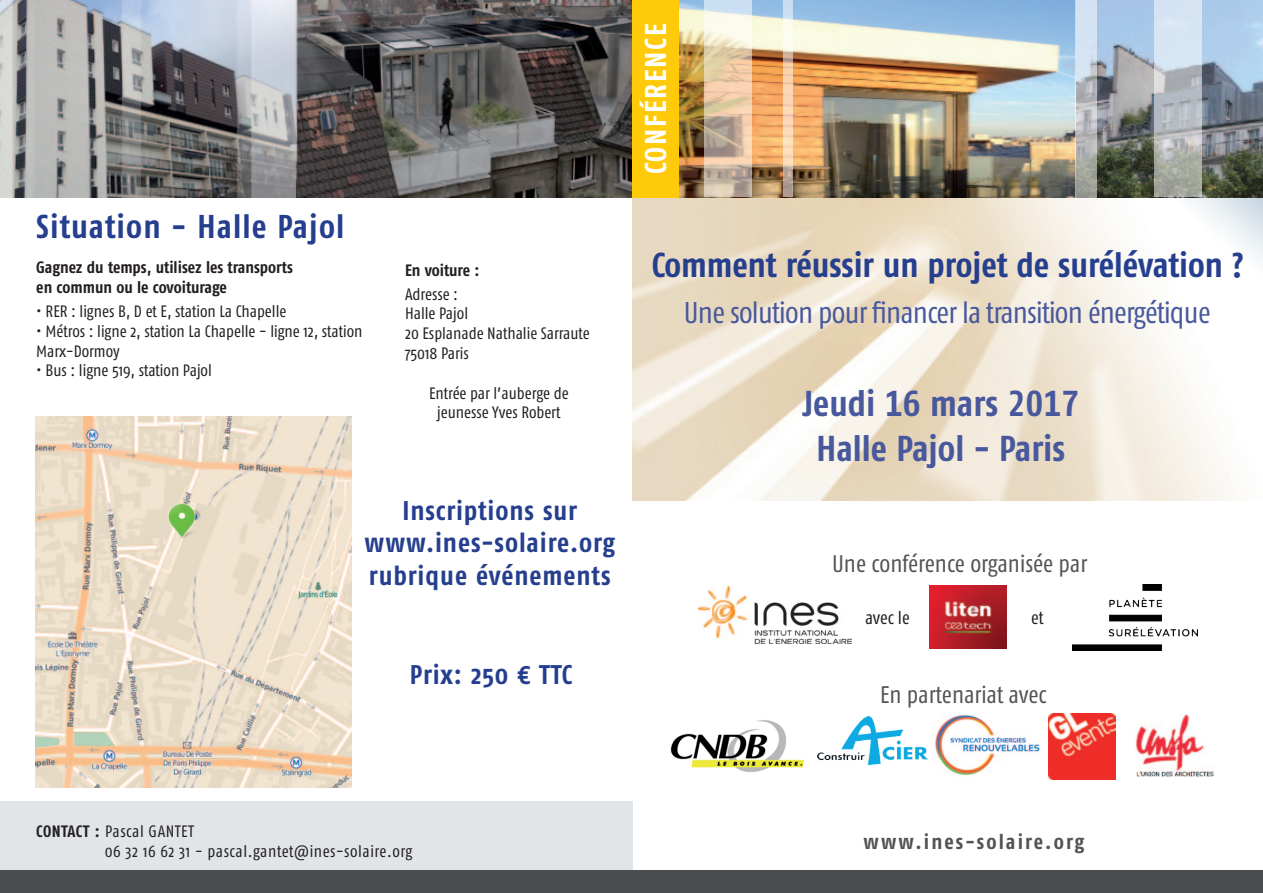
<style>
.page{position:relative;width:1263px;height:893px;background:#fff}
.page>*{position:absolute;margin:0;border:0;box-sizing:border-box;transform-origin:0 0}
.t1{font:36px/45px "Fago Co Bold Tf";color:#48589c;text-align:center}
.t2{font:34.5px "Fago Co Bold Tf";letter-spacing:-.005em;color:#253f8e}
.t3{font:700 33px "Fago Co";letter-spacing:.035em;color:#253f8e}
.t4{font:30px "Fago Co";letter-spacing:-.025em;color:#48589c}
.t5{font:30px "Fago Co Bold Tf";letter-spacing:.06em;color:#fff}
.t6{font:700 27px/32.4px "Fago Co";letter-spacing:.03em;color:#253f8e;text-align:center}
.t7{font:24px "Fago Co";color:#535355}
.t8{font:700 21px "Fago Co";letter-spacing:.095em;color:#535355}
.t9{font:18.15px "Fago Co";color:#231f20}
.t10{font:16.5px/19.8px "Fago Co";color:#231f20}
.t11{font:700 16.5px/19.8px "Fago Co";color:#231f20}
.t12{font:16.5px/19.8px "Fago Co";letter-spacing:.035em;color:#231f20}
.s1{font-weight:700}
</style>
<div class="page">
<img style="left:632px;top:198px;width:631px;height:303px">
<div style="left:0;top:801px;width:632px;height:70px;background:#e1e5e8"></div>
<div style="left:631px;top:0;width:48px;height:198px;background:#feca0a"></div>
<img style="left:670px;top:720px;width:134px;height:53px">
<img style="left:817px;top:717px;width:110px;height:47px">
<img style="left:1136px;top:714px;width:78px;height:63px">
<img style="left:1048px;top:713px;width:67px;height:67px">
<img style="left:934px;top:714px;width:106px;height:62px">
<img style="left:0;top:0;width:631px;height:198px">
<img style="left:36px;top:417px;width:316px;height:371px">
<img style="left:679px;top:0;width:396px;height:197px">
<img style="left:1096px;top:0;width:167px;height:198px">
<svg style="left:705px;top:0;width:47px;height:197px;background:#dac8b2"></svg>
<svg style="left:783px;top:0;width:10px;height:197px;background:#e7d1bc"></svg>
<svg style="left:1075px;top:0;width:21px;height:198px;background:#bec4ca"></svg>
<svg style="left:1155px;top:0;width:47px;height:197px;background:#bec5ca"></svg>
<img style="left:929px;top:586px;width:77px;height:62px">
<img style="left:1073px;top:585px;width:124px;height:66px">
<img style="left:699px;top:586px;width:152px;height:57px">
<div style="left:0;top:870px;width:1263px;height:23px;background:#4b4c4d"></div>
<h3 class="t3" style="left:36px;top:207px;width:310px">Situation - Halle Pajol</h3>
<p class="t11" style="left:36px;top:257px;width:258px">Gagnez du temps, utilisez les transports en commun ou le covoiturage</p>
<p class="t10" style="left:36px;top:301px;width:252px">• RER : lignes B, D et E, station La Chapelle</p>
<p class="t10" style="left:36px;top:321px;width:328px">• Métros : ligne 2, station La Chapelle - ligne 12, station<br>Marx-Dormoy</p>
<p class="t10" style="left:36px;top:360px;width:177px">• Bus : ligne 519, station Pajol</p>
<p class="t11" style="left:405px;top:260px;width:76px">En voiture :</p>
<p class="t10" style="left:405px;top:284px;width:186px">Adresse :<br>Halle Pajol<br>20 Esplanade Nathalie Sarraute<br>75018 Paris</p>
<p class="t10" style="left:429px;top:383px;width:141px;text-align:center">Entrée par l’auberge de jeunesse Yves Robert</p>
<h3 class="t6" style="left:365px;top:494px;width:252px">Inscriptions sur www.ines-solaire.org rubrique événements</h3>
<h3 class="t6" style="left:410px;top:658px;width:142px">Prix: 250 € TTC</h3>
<h3 class="t5" style="left:638px;top:174px;width:152px;rotate:-90deg">CONFÉRENCE</h3>
<h2 class="t2" style="left:652px;top:245px;width:593px">Comment réussir un projet de surélévation ?</h2>
<h3 class="t4" style="left:684px;top:296px;width:528px">Une solution pour financer la transition énergétique</h3>
<h1 class="t1" style="left:802px;top:380px;width:279px">Jeudi 16 mars 2017<br>Halle Pajol - Paris</h1>
<h3 class="t7" style="left:832px;top:550px;width:257px">Une conférence organisée par</h3>
<p class="t9" style="left:865px;top:607px;width:46px">avec le</p>
<p class="t9" style="left:1031px;top:607px;width:14px">et</p>
<h3 class="t7" style="left:880px;top:681px;width:168px">En partenariat avec</h3>
<p class="t12" style="left:105px;top:821px;width:309px;text-indent:-68px"><span class="s1">contact :</span> Pascal GANTET<br>06 32 16 62 31 - pascal.gantet@ines-solaire.org</p>
<p class="t8" style="left:863px;top:829px;width:222px">www.ines-solaire.org</p>
</div>
